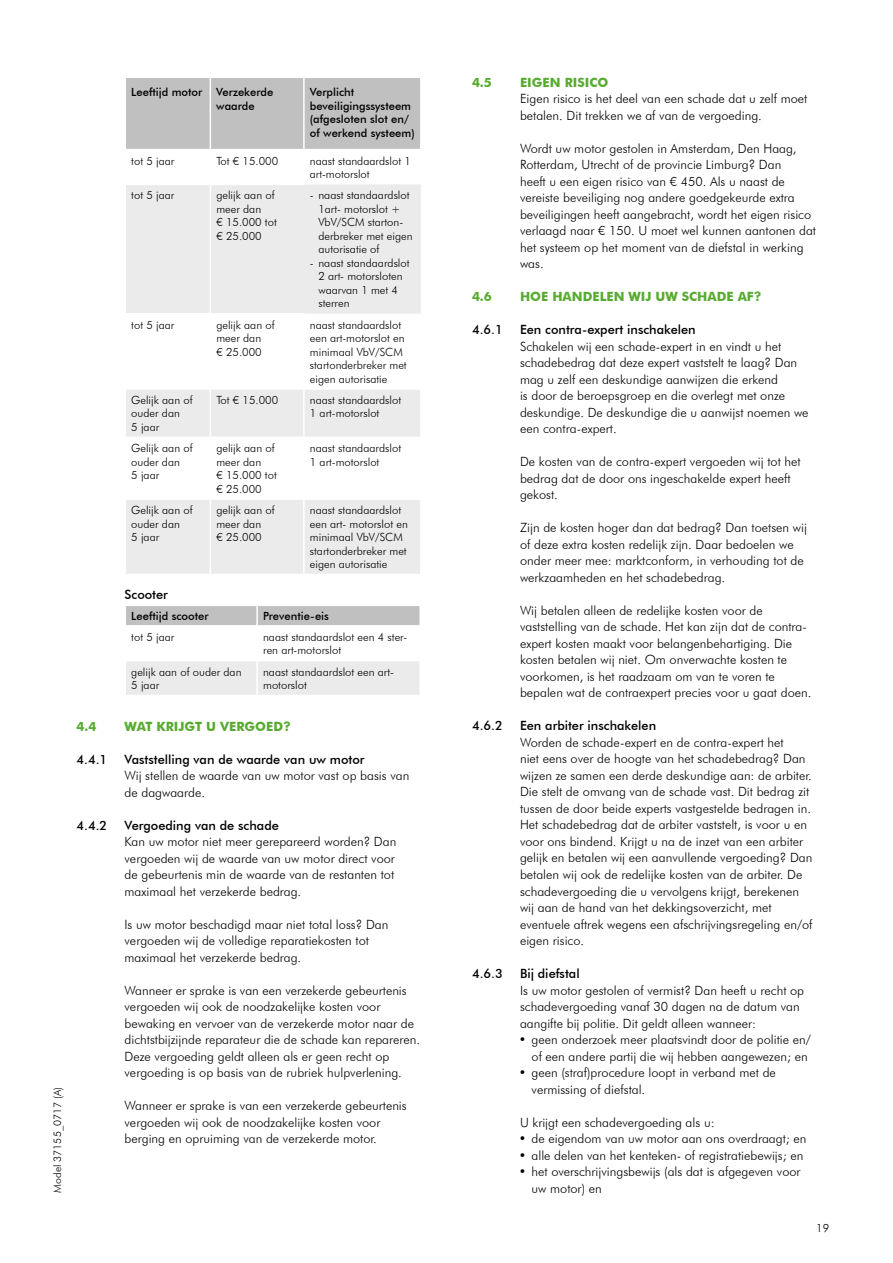
<style>
.page{position:relative;width:893px;height:1263px;background:#fff}
.page>*{position:absolute;margin:0;border:0;box-sizing:border-box;transform-origin:0 0}
.t1{font:300 12.75px/16.5px "Futura BT";color:#000}
.t2{font:500 12.75px "Futura BT";color:#000}
.t3{font:700 12.75px "Futura BT";color:#58ab31}
.t4{font:300 11.25px/13.5px "Futura BT";color:#000}
.t5{font:500 11.25px/13.5px "Futura BT";color:#000}
.t6{font:300 10.5px "Futura BT";color:#000}
</style>
<div class="page">
<div style="left:126px;top:78px;width:294px;height:71px;background:#c1c0c0"></div>
<svg style="left:126px;top:184px;width:295px;height:390px;fill:#ebebeb"></svg>
<hr style="left:210px;top:78px;width:1px;height:71px;background:#fff">
<hr style="left:303px;top:78px;width:2px;height:71px;background:#fff">
<hr style="left:125px;top:184px;width:85px;height:1px;background:#fff">
<hr style="left:210px;top:184px;width:95px;height:1px;background:#fff">
<hr style="left:210px;top:185px;width:1px;height:128px;background:#fff">
<hr style="left:125px;top:313px;width:85px;height:1px;background:#fff">
<hr style="left:210px;top:313px;width:95px;height:1px;background:#fff">
<hr style="left:210px;top:314px;width:1px;height:74px;background:#fff">
<hr style="left:303px;top:314px;width:2px;height:74px;background:#fff">
<hr style="left:420px;top:314px;width:2px;height:74px;background:#fff">
<hr style="left:125px;top:388px;width:85px;height:2px;background:#fff">
<hr style="left:210px;top:388px;width:94px;height:2px;background:#fff">
<hr style="left:210px;top:390px;width:1px;height:47px;background:#fff">
<hr style="left:304px;top:388px;width:118px;height:2px;background:#fff">
<hr style="left:303px;top:390px;width:2px;height:47px;background:#fff">
<hr style="left:420px;top:390px;width:2px;height:47px;background:#fff">
<hr style="left:125px;top:437px;width:85px;height:1px;background:#fff">
<hr style="left:210px;top:437px;width:94px;height:1px;background:#fff">
<hr style="left:210px;top:438px;width:1px;height:60px;background:#fff">
<hr style="left:304px;top:437px;width:118px;height:1px;background:#fff">
<hr style="left:303px;top:438px;width:2px;height:60px;background:#fff">
<hr style="left:420px;top:438px;width:2px;height:60px;background:#fff">
<hr style="left:125px;top:498px;width:85px;height:2px;background:#fff">
<hr style="left:210px;top:498px;width:94px;height:2px;background:#fff">
<hr style="left:210px;top:500px;width:1px;height:74px;background:#fff">
<hr style="left:304px;top:498px;width:118px;height:2px;background:#fff">
<hr style="left:303px;top:500px;width:2px;height:74px;background:#fff">
<hr style="left:420px;top:500px;width:2px;height:74px;background:#fff">
<div style="left:126px;top:661px;width:293px;height:34px;background:#ebebeb"></div>
<div style="left:126px;top:606px;width:294px;height:19px;background:#c1c0c0"></div>
<hr style="left:256px;top:661px;width:2px;height:34px;background:#fff">
<p class="t6" style="left:51px;top:1193px;width:107px;rotate:-90deg">Model 37155_0717 (A)</p>
<p class="t5" style="left:216px;top:86px;width:59px;text-indent:-85px">Leeftijd motor Verzekerde waarde</p>
<p class="t5" style="left:310px;top:86px;width:106px">Verplicht beveiligingssysteem (afgesloten slot en/ of werkend systeem)</p>
<p class="t4" style="left:131px;top:154px;width:45px">tot 5 jaar</p>
<p class="t4" style="left:216px;top:154px;width:63px">Tot € 15.000</p>
<p class="t4" style="left:310px;top:154px;width:102px">naast standaardslot 1 art-motorslot</p>
<p class="t4" style="left:131px;top:188px;width:45px">tot 5 jaar</p>
<p class="t4" style="left:216px;top:188px;width:62px">gelijk aan of meer dan<br>€ 15.000 tot € 25.000</p>
<p class="t4" style="left:318px;top:188px;width:96px;text-indent:-9px">- naast standaardslot<br>1art- motorslot +<br>VbV/SCM starton&shy;derbreker met eigen autorisatie of</p>
<p class="t4" style="left:318px;top:256px;width:93px;text-indent:-9px">- naast standaardslot<br>2 art- motorsloten waarvan 1 met 4 sterren</p>
<p class="t4" style="left:131px;top:318px;width:45px">tot 5 jaar</p>
<p class="t4" style="left:216px;top:318px;width:60px">gelijk aan of meer dan<br>€ 25.000</p>
<p class="t4" style="left:310px;top:318px;width:98px">naast standaardslot een art-motorslot en minimaal VbV/SCM startonderbreker met eigen autorisatie</p>
<p class="t4" style="left:131px;top:393px;width:63px">Gelijk aan of ouder dan<br>5 jaar</p>
<p class="t4" style="left:216px;top:393px;width:63px">Tot € 15.000</p>
<p class="t4" style="left:310px;top:393px;width:93px">naast standaardslot<br>1 art-motorslot</p>
<p class="t4" style="left:131px;top:441px;width:63px">Gelijk aan of ouder dan<br>5 jaar</p>
<p class="t4" style="left:216px;top:441px;width:62px">gelijk aan of meer dan<br>€ 15.000 tot € 25.000</p>
<p class="t4" style="left:310px;top:441px;width:93px">naast standaardslot<br>1 art-motorslot</p>
<p class="t4" style="left:131px;top:503px;width:63px">Gelijk aan of ouder dan<br>5 jaar</p>
<p class="t4" style="left:216px;top:503px;width:60px">gelijk aan of meer dan<br>€ 25.000</p>
<p class="t4" style="left:310px;top:503px;width:100px">naast standaardslot een art- motorslot en minimaal VbV/SCM startonderbreker met eigen autorisatie</p>
<p class="t2" style="left:125px;top:586px;width:45px">Scooter</p>
<p class="t5" style="left:131px;top:609px;width:79px">Leeftijd scooter</p>
<p class="t5" style="left:263px;top:609px;width:67px">Preventie-eis</p>
<p class="t4" style="left:131px;top:630px;width:45px">tot 5 jaar</p>
<p class="t4" style="left:263px;top:630px;width:146px">naast standaardslot een 4 ster&shy;ren art-motorslot</p>
<p class="t4" style="left:131px;top:665px;width:112px">gelijk aan of ouder dan<br>5 jaar</p>
<p class="t4" style="left:263px;top:665px;width:132px">naast standaardslot een art&shy;motorslot</p>
<p class="t3" style="left:77px;top:718px;width:21px">4.4</p>
<p class="t3" style="left:125px;top:718px;width:168px">WAT KRIJGT U VERGOED?</p>
<p class="t2" style="left:77px;top:751px;width:32px">4.4.1</p>
<p class="t2" style="left:125px;top:751px;width:242px">Vaststelling van de waarde van uw motor</p>
<p class="t1" style="left:125px;top:767px;width:286px">Wij stellen de waarde van uw motor vast op basis van de dagwaarde.</p>
<p class="t2" style="left:77px;top:817px;width:32px">4.4.2</p>
<p class="t2" style="left:125px;top:817px;width:156px">Vergoeding van de schade</p>
<p class="t1" style="left:125px;top:833px;width:273px">Kan uw motor niet meer gerepareerd worden? Dan vergoeden wij de waarde van uw motor direct voor de gebeurtenis min de waarde van de restanten tot maximaal het verzekerde bedrag.</p>
<p class="t1" style="left:125px;top:916px;width:265px">Is uw motor beschadigd maar niet total loss? Dan vergoeden wij de volledige reparatiekosten tot maximaal het verzekerde bedrag.</p>
<p class="t1" style="left:125px;top:982px;width:297px">Wanneer er sprake is van een verzekerde gebeurtenis vergoeden wij ook de noodzakelijke kosten voor bewaking en vervoer van de verzekerde motor naar de dichtstbijzijnde reparateur die de schade kan repareren.<br>Deze vergoeding geldt alleen als er geen recht op vergoeding is op basis van de rubriek hulpverlening.</p>
<p class="t1" style="left:125px;top:1097px;width:284px">Wanneer er sprake is van een verzekerde gebeurtenis vergoeden wij ook de noodzakelijke kosten voor berging en opruiming van de verzekerde motor.</p>
<p class="t3" style="left:472px;top:75px;width:21px">4.5</p>
<p class="t3" style="left:520px;top:75px;width:90px">EIGEN RISICO</p>
<p class="t1" style="left:520px;top:91px;width:289px">Eigen risico is het deel van een schade dat u zelf moet betalen. Dit trekken we af van de vergoeding.</p>
<p class="t1" style="left:520px;top:140px;width:298px">Wordt uw motor gestolen in Amsterdam, Den Haag, Rotterdam, Utrecht of de provincie Limburg? Dan<br>heeft u een eigen risico van € 450. Als u naast de vereiste beveiliging nog andere goedgekeurde extra beveiligingen heeft aangebracht, wordt het eigen risico verlaagd naar € 150. U moet wel kunnen aantonen dat het systeem op het moment van de diefstal in werking was.</p>
<p class="t3" style="left:472px;top:289px;width:21px">4.6</p>
<p class="t3" style="left:520px;top:289px;width:243px">HOE HANDELEN WIJ UW SCHADE AF?</p>
<p class="t2" style="left:472px;top:322px;width:32px">4.6.1</p>
<p class="t2" style="left:520px;top:322px;width:177px">Een contra-expert inschakelen</p>
<p class="t1" style="left:520px;top:338px;width:290px">Schakelen wij een schade-expert in en vindt u het schadebedrag dat deze expert vaststelt te laag? Dan mag u zelf een deskundige aanwijzen die erkend<br>is door de beroepsgroep en die overlegt met onze deskundige. De deskundige die u aanwijst noemen we een contra-expert.</p>
<p class="t1" style="left:520px;top:454px;width:282px">De kosten van de contra-expert vergoeden wij tot het bedrag dat de door ons ingeschakelde expert heeft gekost.</p>
<p class="t1" style="left:520px;top:520px;width:288px">Zijn de kosten hoger dan dat bedrag? Dan toetsen wij of deze extra kosten redelijk zijn. Daar bedoelen we onder meer mee: marktconform, in verhouding tot de werkzaamheden en het schadebedrag.</p>
<p class="t1" style="left:520px;top:602px;width:293px">Wij betalen alleen de redelijke kosten voor de vaststelling van de schade. Het kan zijn dat de contra&shy;expert kosten maakt voor belangenbehartiging. Die kosten betalen wij niet. Om onverwachte kosten te voorkomen, is het raadzaam om van te voren te bepalen wat de contraexpert precies voor u gaat doen.</p>
<p class="t2" style="left:472px;top:718px;width:32px">4.6.2</p>
<p class="t2" style="left:520px;top:718px;width:138px">Een arbiter inschakelen</p>
<p class="t1" style="left:520px;top:734px;width:294px">Worden de schade-expert en de contra-expert het<br>niet eens over de hoogte van het schadebedrag? Dan wijzen ze samen een derde deskundige aan: de arbiter.<br>Die stelt de omvang van de schade vast. Dit bedrag zit tussen de door beide experts vastgestelde bedragen in.<br>Het schadebedrag dat de arbiter vaststelt, is voor u en voor ons bindend. Krijgt u na de inzet van een arbiter gelijk en betalen wij een aanvullende vergoeding? Dan betalen wij ook de redelijke kosten van de arbiter. De schadevergoeding die u vervolgens krijgt, berekenen wij aan de hand van het dekkingsoverzicht, met eventuele aftrek wegens een afschrijvingsregeling en/of eigen risico.</p>
<p class="t2" style="left:472px;top:966px;width:32px">4.6.3</p>
<p class="t2" style="left:520px;top:966px;width:61px">Bij diefstal</p>
<p class="t1" style="left:520px;top:981px;width:286px">Is uw motor gestolen of vermist? Dan heeft u recht op schadevergoeding vanaf 30 dagen na de datum van aangifte bij politie. Dit geldt alleen wanneer:</p>
<p class="t1" style="left:519px;top:1031px;width:294px;text-align:right">• geen onderzoek meer plaatsvindt door de politie en/ of een andere partij die wij hebben aangewezen; en</p>
<p class="t1" style="left:532px;top:1064px;width:246px;text-indent:-13px">• geen (straf)procedure loopt in verband met de vermissing of diefstal.</p>
<p class="t1" style="left:520px;top:1113px;width:196px">U krijgt een schadevergoeding als u:</p>
<p class="t1" style="left:519px;top:1130px;width:289px">• de eigendom van uw motor aan ons overdraagt; en</p>
<p class="t1" style="left:519px;top:1146px;width:286px">• alle delen van het kenteken- of registratiebewijs; en</p>
<p class="t1" style="left:532px;top:1163px;width:271px;text-indent:-13px">• het overschrijvingsbewijs (als dat is afgegeven voor uw motor) en</p>
<p class="t4" style="left:816px;top:1221px;width:14px">19</p>
</div>
